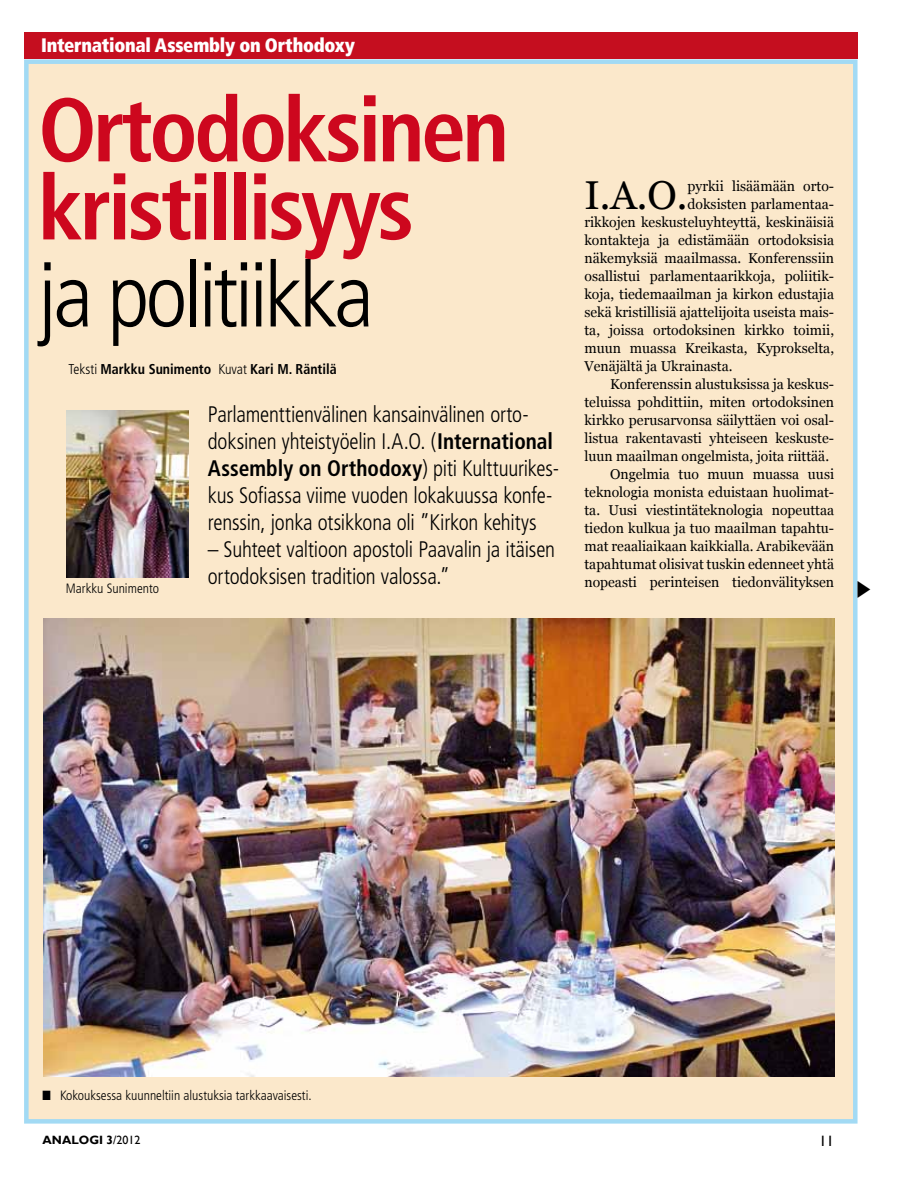
<style>
.page{position:relative;width:915px;height:1191px;background:#fff}
.page>*{position:absolute;margin:0;border:0;box-sizing:border-box;transform-origin:0 0}
.t1{font:700 condensed 90px/78px "Frutiger";letter-spacing:-.04em;color:#cd071e}
.t2{font:300 condensed 90px "Frutiger";letter-spacing:-.04em;color:#000}
.t3{font:40.2px "Georgia";color:#000}
.t4{font:300 condensed 22.5px/27px "Frutiger";letter-spacing:-.01em;color:#000;scale:.95 1}
.t5{font:900 condensed 19.5px "Frutiger";letter-spacing:-.015em;color:#fff;scale:.95 1}
.t6{font:15px "Gill Sans";color:#000}
.t7{font:14.25px "Georgia";color:#000}
.t8{font:700 condensed 14.25px "Frutiger";color:#000}
.t9{font:300 condensed 13.5px "Frutiger";color:#000}
.t10{font:700 12px "Gill Sans";color:#000}
.s1{font-weight:300}
.s2{font-weight:700}
.s3{font-weight:400}
</style>
<div class="page">
<div style="left:24px;top:59px;width:833px;height:1064px;background:#fbe8cb;border:4px solid #a2daf4"></div>
<div style="left:24px;top:32px;width:833px;height:27px;background:#c50e1f"></div>
<img style="left:43px;top:619px;width:791px;height:457px">
<img style="left:66px;top:410px;width:123px;height:168px">
<svg style="left:857px;top:581px;width:1px;height:17px"></svg>
<h3 class="t5" style="left:41px;top:33px;width:332px">International Assembly on Orthodoxy</h3>
<h1 class="t1" style="left:38px;top:91px;width:472px">Ortodoksinen kristillisyys</h1>
<h1 class="t2" style="left:38px;top:244px;width:337px">ja politiikka</h1>
<p class="t8" style="left:68px;top:360px;width:270px"><span class="s1">Teksti</span> Markku Sunimento <span class="s1">Kuvat</span> Kari M. Räntilä</p>
<p class="t9" style="left:66px;top:580px;width:95px">Markku Sunimento</p>
<h3 class="t4" style="left:208px;top:401px;width:371px">Parlamenttienvälinen kansainvälinen orto&shy;doksinen yhteistyöelin I.A.O. (<span class="s2">I nternational Assembly on Orthodoxy</span>) piti Kulttuurikes&shy;kus Sofiassa viime vuoden lokakuussa konfe&shy;renssin, jonka otsikkona oli ”Kirkon kehitys</h3>
<h3 class="t4" style="left:208px;top:536px;width:367px">– Suhteet valtioon apostoli Paavalin ja itäisen ortodoksisen tradition valossa.”</h3>
<h2 class="t3" style="left:584px;top:170px;width:105px">I.A.O.</h2>
<p class="t7" style="left:687px;top:177px;width:148px">pyrkii lisäämään orto-</p>
<p class="t7" style="left:687px;top:195px;width:148px">doksisten parlamentaa-</p>
<p class="t7" style="left:584px;top:213px;width:251px">rikkojen keskusteluyhteyttä, keskinäisiä</p>
<p class="t7" style="left:584px;top:231px;width:251px">kontakteja ja edistämään ortodoksisia</p>
<p class="t7" style="left:584px;top:249px;width:251px">näkemyksiä maailmassa. Konferenssiin</p>
<p class="t7" style="left:584px;top:267px;width:251px">osallistui parlamentaarikkoja, poliitik-</p>
<p class="t7" style="left:584px;top:285px;width:251px">koja, tiedemaailman ja kirkon edustajia</p>
<p class="t7" style="left:584px;top:303px;width:251px">sekä kristillisiä ajattelijoita useista mais-</p>
<p class="t7" style="left:584px;top:321px;width:251px">ta, joissa ortodoksinen kirkko toimii,</p>
<p class="t7" style="left:584px;top:339px;width:251px">muun muassa Kreikasta, Kyprokselta,</p>
<p class="t7" style="left:584px;top:357px;width:150px">Venäjältä ja Ukrainasta.</p>
<p class="t7" style="left:609px;top:375px;width:225px">Konferenssin alustuksissa ja keskus-</p>
<p class="t7" style="left:584px;top:393px;width:251px">teluissa pohdittiin, miten ortodoksinen</p>
<p class="t7" style="left:584px;top:411px;width:251px">kirkko perusarvonsa säilyttäen voi osal-</p>
<p class="t7" style="left:584px;top:429px;width:251px">listua rakentavasti yhteiseen keskuste-</p>
<p class="t7" style="left:584px;top:447px;width:246px">luun maailman ongelmista, joita riittää.</p>
<p class="t7" style="left:609px;top:465px;width:225px">Ongelmia tuo muun muassa uusi</p>
<p class="t7" style="left:584px;top:483px;width:251px">teknologia monista eduistaan huolimat-</p>
<p class="t7" style="left:584px;top:501px;width:251px">ta. Uusi viestintäteknologia nopeuttaa</p>
<p class="t7" style="left:584px;top:519px;width:251px">tiedon kulkua ja tuo maailman tapahtu-</p>
<p class="t7" style="left:584px;top:537px;width:251px">mat reaaliaikaan kaikkialla. Arabikevään</p>
<p class="t7" style="left:584px;top:555px;width:251px">tapahtumat olisivat tuskin edenneet yhtä</p>
<p class="t7" style="left:584px;top:573px;width:251px">nopeasti perinteisen tiedonvälityksen</p>
<p class="t9" style="left:43px;top:1087px;width:270px">■ Kokouksessa kuunneltiin alustuksia tarkkaavaisesti.</p>
<p class="t10" style="left:43px;top:1132px;width:99px">ANALOGI 3<span class="s3">/2012</span></p>
<p class="t6" style="left:818px;top:1132px;width:16px">11</p>
</div>
